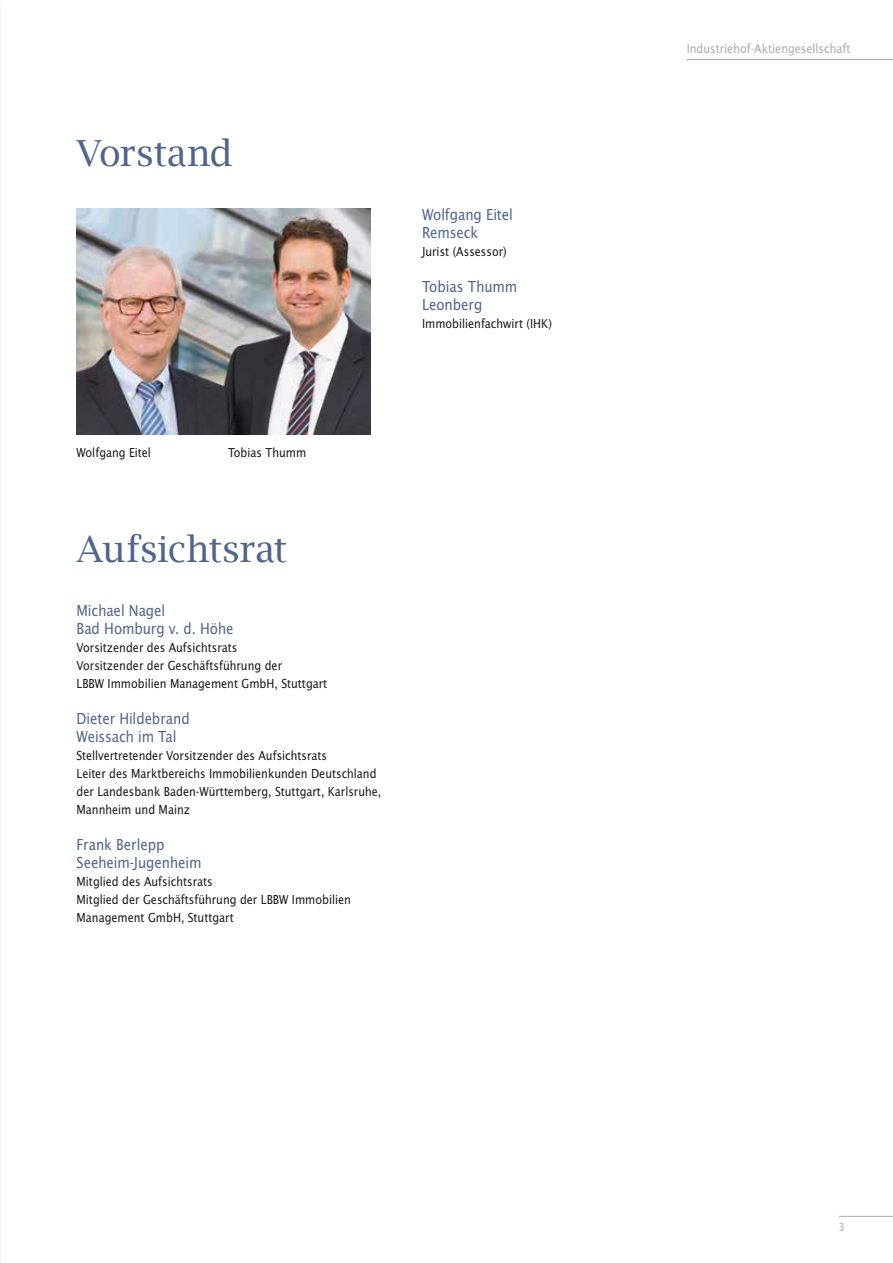
<style>
.page{position:relative;width:893px;height:1263px;background:#fff}
.page>*{position:absolute;margin:0;border:0;box-sizing:border-box;transform-origin:0 0}
.t1{font:36px "Lucida Bright";letter-spacing:-.015em;color:#50658c}
.t2{font:16.5px/18px "Lucida Sans Nar EF";letter-spacing:-.005em;color:#50658c}
.t3{font:13.5px/18px "Lucida Sans Nar EF";color:#1a1918}
.t4{font:13.5px "Lucida Sans Nar EF";color:#a6adb1}
.t5{font:12px "Lucida Sans Nar EF";color:#a6adb1}
</style>
<div class="page">
<img style="left:77px;top:208px;width:293px;height:227px">
<hr style="left:839px;top:1216px;width:54px;height:1px;background:#a6adb1">
<hr style="left:687px;top:59px;width:206px;height:1px;background:#a6adb1">
<h1 class="t1" style="left:77px;top:132px;width:158px">Vorstand</h1>
<p class="t2" style="left:422px;top:205px;width:92px">Wolfgang Eitel<br>Remseck</p>
<p class="t3" style="left:422px;top:242px;width:86px">Jurist (Assessor)</p>
<p class="t2" style="left:422px;top:277px;width:97px">Tobias Thumm<br>Leonberg</p>
<p class="t3" style="left:422px;top:314px;width:131px">Immobilienfachwirt (IHK)</p>
<p class="t3" style="left:77px;top:444px;width:76px">Wolfgang Eitel</p>
<p class="t3" style="left:228px;top:444px;width:80px">Tobias Thumm</p>
<h1 class="t1" style="left:77px;top:528px;width:212px">Aufsichtsrat</h1>
<p class="t2" style="left:77px;top:601px;width:159px">Michael Nagel<br>Bad Homburg v. d. Höhe</p>
<p class="t3" style="left:77px;top:638px;width:252px">Vorsitzender des Aufsichtsrats<br>Vorsitzender der Geschäftsführung der<br>LBBW Immobilien Management GmbH, Stuttgart</p>
<p class="t2" style="left:77px;top:709px;width:115px">Dieter Hildebrand<br>Weissach im Tal</p>
<p class="t3" style="left:77px;top:746px;width:306px">Stellvertretender Vorsitzender des Aufsichtsrats<br>Leiter des Marktbereichs Immobilienkunden Deutschland der Landesbank Baden-Württemberg, Stuttgart, Karlsruhe, Mannheim und Mainz</p>
<p class="t2" style="left:77px;top:835px;width:126px">Frank Berlepp<br>Seeheim-Jugenheim</p>
<p class="t3" style="left:77px;top:872px;width:276px">Mitglied des Aufsichtsrats<br>Mitglied der Geschäftsführung der LBBW Immobilien<br>Management GmbH, Stuttgart</p>
<p class="t4" style="left:687px;top:42px;width:165px">Industriehof-Aktiengesellschaft</p>
<p class="t5" style="left:839px;top:1220px;width:8px">3</p>
</div>
